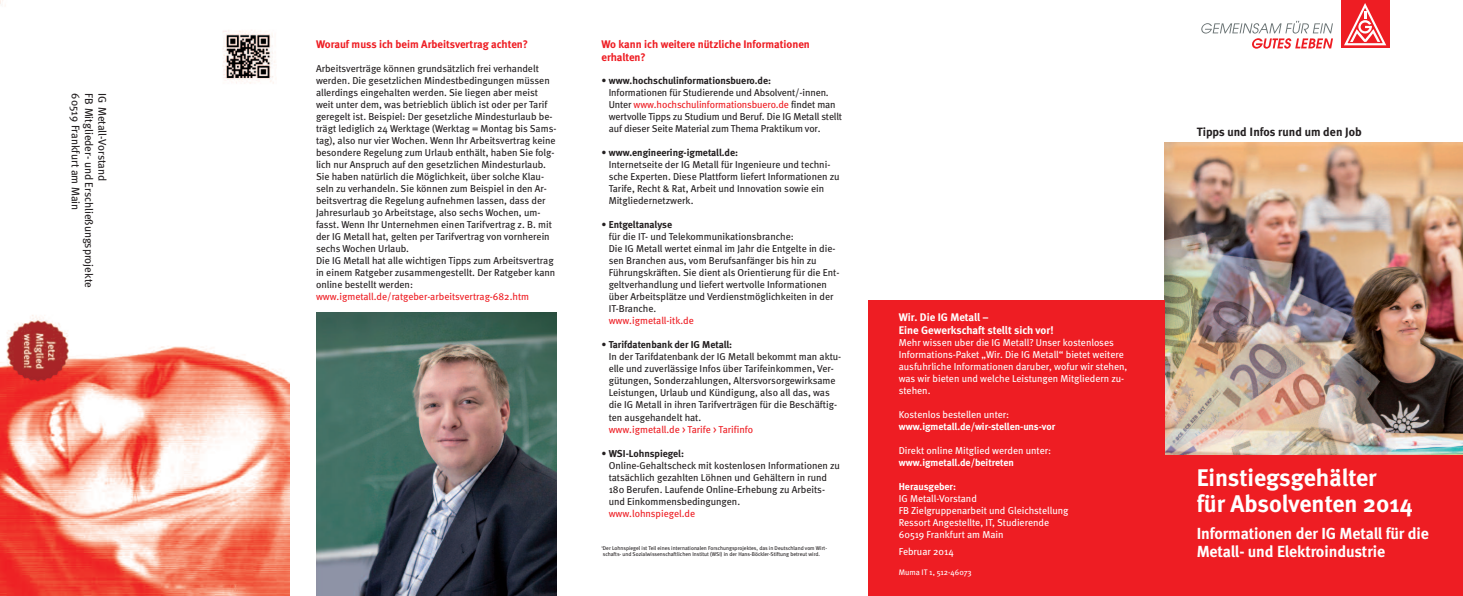
<style>
.page{position:relative;width:1463px;height:596px;background:#fff}
.page>*{position:absolute;margin:0;border:0;box-sizing:border-box;transform-origin:0 0}
.t1{font:700 24px/26px "Meta";color:#fff}
.t2{font:700 16px/18px "Meta";letter-spacing:-.005em;color:#fff}
.t3{font:700 12px "Meta Plus";color:#231f20}
.t4{font:11.1px/13.4px "Meta";color:#231f20}
.t5{font:700 11px/13.2px "Meta";color:#ee1d23}
.t6{font:700 11px/13.2px "Meta";color:#fff}
.t7{font:10px/12px "Meta";color:#231f20}
.t8{font:10px/12px "Meta";color:#fff}
.t9{font:10px "Meta";color:#ee1d23}
.t10{font:700 10px "Meta";color:#fff}
.t11{font:8px "Meta";letter-spacing:-.005em;color:#fff}
.t12{font:5.5px/6px "Meta";color:#231f20}
.s1{font-weight:700}
.s2{color:#ee1d23}
</style>
<div class="page">
<img style="left:1164px;top:142px;width:299px;height:313px">
<div style="left:867px;top:299px;width:297px;height:296px;background:#ee1d23"></div>
<div style="left:867px;top:455px;width:596px;height:140px;background:#ee1d23"></div>
<img style="left:0;top:0;width:289px;height:595px">
<div style="left:1341px;top:0;width:48px;height:48px;background:#ee1d23"></div>
<svg style="left:1344px;top:3px;width:43px;height:43px"></svg>
<svg style="left:1201px;top:21px;width:132px;height:28px"></svg>
<img style="left:316px;top:313px;width:240px;height:282px">
<div style="left:49px;top:93px;width:58px;height:200px;background:#fff"></div>
<p class="t4" style="left:108px;top:93px;width:196px;rotate:90deg">IG Metall-Vorstand<br>FB Mitglieder- und Erschließungsprojekte<br>60519 Frankfurt am Main</p>
<p class="t5" style="left:316px;top:38px;width:214px">Worauf muss ich beim Arbeitsvertrag achten?</p>
<p class="t7" style="left:316px;top:63px;width:242px">Arbeitsverträge können grundsätzlich frei verhandelt werden. Die gesetzlichen Mindestbedingungen müssen allerdings eingehalten werden. Sie liegen aber meist weit unter dem, was betrieblich üblich ist oder per Tarif geregelt ist. Beispiel: Der gesetzliche Mindesturlaub be&shy;trägt lediglich 24 Werktage (Werktag = Montag bis Sams&shy;tag), also nur vier Wochen. Wenn Ihr Arbeitsvertrag keine besondere Regelung zum Urlaub enthält, haben Sie folg&shy;lich nur Anspruch auf den gesetzlichen Mindesturlaub.<br>Sie haben natürlich die Möglichkeit, über solche Klau&shy;seln zu verhandeln. Sie können zum Beispiel in den Ar&shy;beitsvertrag die Regelung aufnehmen lassen, dass der Jahresurlaub 30 Arbeitstage, also sechs Wochen, um&shy;fasst. Wenn Ihr Unternehmen einen Tarifvertrag z. B. mit der IG Metall hat, gelten per Tarifvertrag von vornherein sechs Wochen Urlaub.<br>Die IG Metall hat alle wichtigen Tipps zum Arbeitsvertrag in einem Ratgeber zusammengestellt. Der Ratgeber kann online bestellt werden:</p>
<p class="t9" style="left:316px;top:293px;width:215px">www.igmetall.de/ratgeber-arbeitsvertrag-682.htm</p>
<p class="t5" style="left:601px;top:39px;width:210px">Wo kann ich weitere nützliche Informationen erhalten?</p>
<p class="t7" style="left:609px;top:75px;width:235px;text-indent:-7px">• <span class="s1">www.hochschulinformationsbuero.de:<br></span>Informationen für Studierende und Absolvent/-innen.<br>Unter <span class="s2">www.hochschulinformationsbuero.de</span> findet man wertvolle Tipps zu Studium und Beruf. Die IG Metall stellt auf dieser Seite Material zum Thema Praktikum vor.</p>
<p class="t7" style="left:609px;top:147px;width:232px;text-indent:-7px">• <span class="s1">www.engineering-igmetall.de:<br></span>Internetseite der IG Metall für Ingenieure und techni&shy;sche Experten. Diese Plattform liefert Informationen zu Tarife, Recht &amp; Rat, Arbeit und Innovation sowie ein Mitgliedernetzwerk.</p>
<p class="t7" style="left:609px;top:219px;width:232px;text-indent:-7px">• <span class="s1">Entgeltanalyse<br></span>für die IT- und Telekommunikationsbranche:<br>Die IG Metall wertet einmal im Jahr die Entgelte in die&shy;sen Branchen aus, vom Berufsanfänger bis hin zu Führungskräften. Sie dient als Orientierung für die Ent&shy;geltverhandlung und liefert wertvolle Informationen über Arbeitsplätze und Verdienstmöglichkeiten in der IT-Branche.</p>
<p class="t9" style="left:609px;top:317px;width:87px">www.igmetall-itk.de</p>
<p class="t7" style="left:609px;top:339px;width:234px;text-indent:-7px">• <span class="s1">Tarifdatenbank der IG Metall:<br></span>In der Tarifdatenbank der IG Metall bekommt man aktu&shy;elle und zuverlässige Infos über Tarifeinkommen, Ver&shy;gütungen, Sonderzahlungen, Altersvorsorgewirksame Leistungen, Urlaub und Kündigung, also all das, was die IG Metall in ihren Tarifverträgen für die Beschäftig&shy;ten ausgehandelt hat.</p>
<p class="t9" style="left:609px;top:425px;width:146px">www.igmetall.de &gt; Tarife &gt; Tarifinfo</p>
<p class="t7" style="left:609px;top:447px;width:233px;text-indent:-7px">• <span class="s1">WSI-Lohnspiegel:<br></span>Online-Gehaltscheck mit kostenlosen Informationen zu tatsächlich gezahlten Löhnen und Gehältern in rund 180 Berufen. Laufende Online-Erhebung zu Arbeits&shy;und Einkommensbedingungen.</p>
<p class="t9" style="left:609px;top:509px;width:88px">www.lohnspiegel.de</p>
<p class="t12" style="left:601px;top:545px;width:227px"><sup>1</sup>Der Lohnspiegel ist Teil eines internationalen Forschungsprojektes, das in Deutschland vom Wirt&shy;schafts- und Sozialwissenschaftlichen Institut (WSI) in der Hans-Böckler-Stiftung betreut wird.</p>
<p class="t6" style="left:899px;top:311px;width:156px">Wir. Die IG Metall –<br>Eine Gewerkschaft stellt sich vor!</p>
<p class="t8" style="left:899px;top:337px;width:230px">Mehr wissen uber die IG Metall? Unser kostenloses Informations-Paket „Wir. Die IG Metall“ bietet weitere ausfuhrliche Informationen daruber, wofur wir stehen, was wir bieten und welche Leistungen Mitgliedern zu&shy;stehen.</p>
<p class="t8" style="left:899px;top:409px;width:112px">Kostenlos bestellen unter:</p>
<p class="t10" style="left:899px;top:423px;width:158px">www.igmetall.de/wir-stellen-uns-vor</p>
<p class="t8" style="left:899px;top:445px;width:154px">Direkt online Mitglied werden unter:</p>
<p class="t10" style="left:899px;top:459px;width:117px">www.igmetall.de/beitreten</p>
<p class="t10" style="left:899px;top:483px;width:59px">Herausgeber:</p>
<p class="t8" style="left:899px;top:493px;width:171px">IG Metall-Vorstand<br>FB Zielgruppenarbeit und Gleichstellung<br>Ressort Angestellte, IT, Studierende<br>60519 Frankfurt am Main</p>
<p class="t8" style="left:899px;top:546px;width:57px">Februar 2014</p>
<p class="t11" style="left:899px;top:569px;width:74px">Muma IT 1, 512-46073</p>
<p class="t3" style="left:1196px;top:124px;width:167px">Tipps und Infos rund um den Job</p>
<h1 class="t1" style="left:1196px;top:466px;width:217px">Einstiegsgehälter<br>für Absolventen 2014</h1>
<h2 class="t2" style="left:1196px;top:525px;width:234px">Informationen der IG Metall für die<br>Metall- und Elektroindustrie</h2>
</div>
